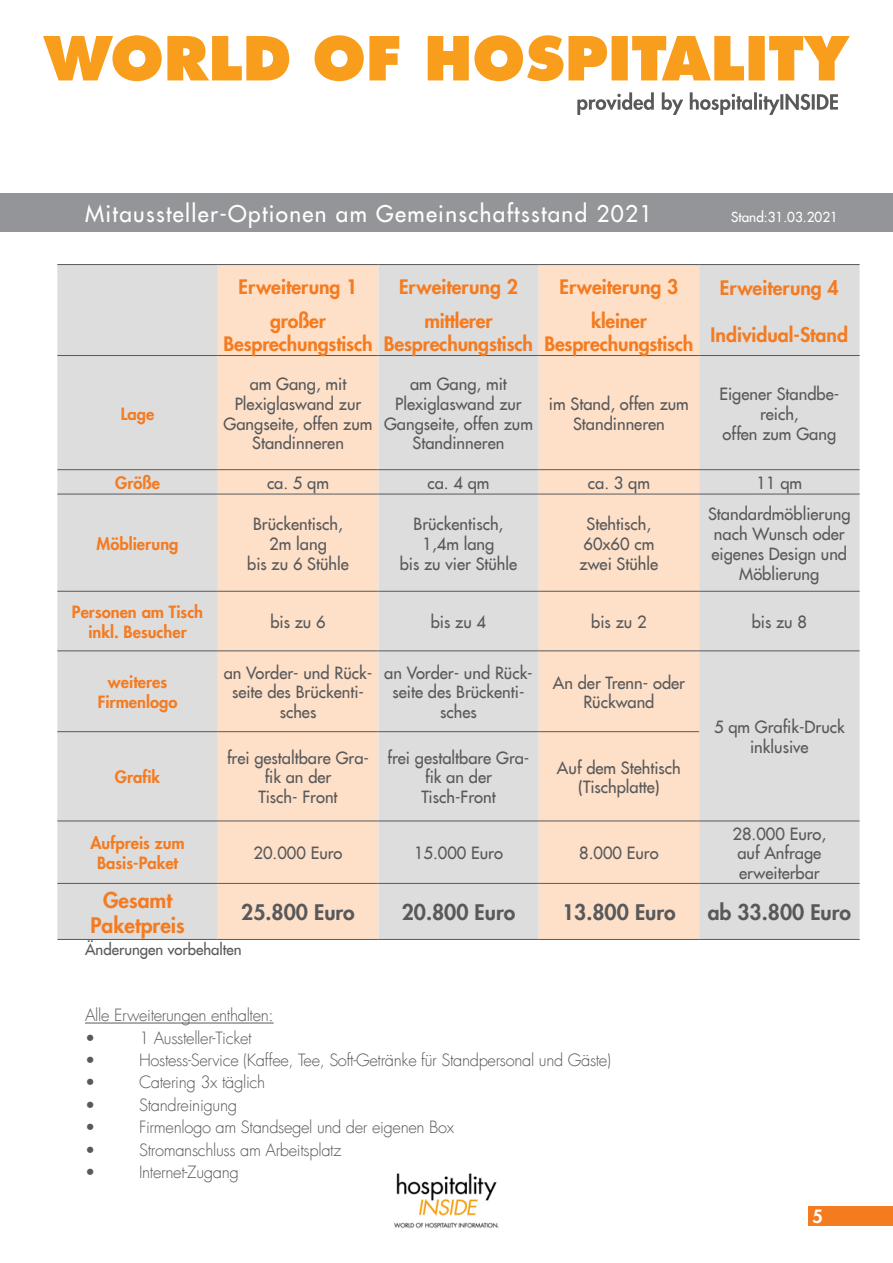
<style>
.page{position:relative;width:893px;height:1263px;background:#fff}
.page>*{position:absolute;margin:0;border:0;box-sizing:border-box;transform-origin:0 0}
.t1{font:22.5px "Futura LT";letter-spacing:.06em;color:#fff}
.t2{font:800 21px "Futura LT";color:#58595b}
.t3{font:800 21px/25.2px "Futura LT";color:#f47b20;text-align:center}
.t4{font:800 19.5px/23.4px "Futura LT";letter-spacing:-.01em;color:#f47b20;text-align:center}
.t5{font:800 18px "Futura LT";color:#fff}
.t6{font:16.5px/19.8px "Futura LT";color:#58595b;text-align:center}
.t7{font:300 16.5px/22.4px "Futura LT";letter-spacing:-.02em;color:#58595b}
.t8{font:800 16.5px/19.8px "Futura LT";color:#f47b20;text-align:center}
.t9{font:15px "Futura LT";color:#58595b}
.t10{font:13.5px "Futura LT";color:#fff}
</style>
<div class="page">
<img style="left:394px;top:1173px;width:105px;height:56px">
<div style="left:808px;top:1205px;width:85px;height:20px;background:#f47b20"></div>
<svg style="left:43px;top:35px;width:356px;height:46px"></svg>
<svg style="left:428px;top:35px;width:422px;height:46px"></svg>
<svg style="left:577px;top:92px;width:261px;height:23px"></svg>
<div style="left:0;top:193px;width:893px;height:38px;background:#939598"></div>
<div style="left:57px;top:265px;width:803px;height:674px;background:#deddde"></div>
<svg style="left:218px;top:265px;width:481px;height:674px;fill:#fee0c8"></svg>
<hr style="left:57px;top:264px;width:161px;height:1px;background:#58595b">
<hr style="left:218px;top:264px;width:160px;height:1px;background:#58595b">
<hr style="left:378px;top:264px;width:161px;height:1px;background:#58595b">
<hr style="left:539px;top:264px;width:160px;height:1px;background:#58595b">
<hr style="left:699px;top:264px;width:161px;height:1px;background:#58595b">
<hr style="left:57px;top:355px;width:161px;height:1px;background:#58595b">
<hr style="left:218px;top:355px;width:160px;height:1px;background:#58595b">
<hr style="left:378px;top:355px;width:161px;height:1px;background:#58595b">
<hr style="left:539px;top:355px;width:160px;height:1px;background:#58595b">
<hr style="left:699px;top:355px;width:161px;height:1px;background:#58595b">
<hr style="left:57px;top:469px;width:161px;height:1px;background:#58595b">
<hr style="left:218px;top:469px;width:160px;height:1px;background:#58595b">
<hr style="left:378px;top:469px;width:161px;height:1px;background:#58595b">
<hr style="left:539px;top:469px;width:160px;height:1px;background:#58595b">
<hr style="left:699px;top:469px;width:161px;height:1px;background:#58595b">
<hr style="left:57px;top:494px;width:161px;height:1px;background:#58595b">
<hr style="left:218px;top:494px;width:160px;height:1px;background:#58595b">
<hr style="left:378px;top:494px;width:161px;height:1px;background:#58595b">
<hr style="left:539px;top:494px;width:160px;height:1px;background:#58595b">
<hr style="left:699px;top:494px;width:161px;height:1px;background:#58595b">
<hr style="left:57px;top:591px;width:161px;height:1px;background:#58595b">
<hr style="left:218px;top:591px;width:160px;height:1px;background:#58595b">
<hr style="left:378px;top:591px;width:161px;height:1px;background:#58595b">
<hr style="left:539px;top:591px;width:160px;height:1px;background:#58595b">
<hr style="left:699px;top:591px;width:161px;height:1px;background:#58595b">
<hr style="left:57px;top:651px;width:161px;height:1px;background:#58595b">
<hr style="left:218px;top:651px;width:160px;height:1px;background:#58595b">
<hr style="left:378px;top:651px;width:161px;height:1px;background:#58595b">
<hr style="left:539px;top:651px;width:160px;height:1px;background:#58595b">
<hr style="left:699px;top:651px;width:161px;height:1px;background:#58595b">
<hr style="left:57px;top:731px;width:161px;height:1px;background:#58595b">
<hr style="left:218px;top:731px;width:160px;height:1px;background:#58595b">
<hr style="left:378px;top:731px;width:161px;height:1px;background:#58595b">
<hr style="left:539px;top:731px;width:160px;height:1px;background:#58595b">
<hr style="left:57px;top:821px;width:161px;height:1px;background:#58595b">
<hr style="left:218px;top:821px;width:160px;height:1px;background:#58595b">
<hr style="left:378px;top:821px;width:161px;height:1px;background:#58595b">
<hr style="left:539px;top:821px;width:160px;height:1px;background:#58595b">
<hr style="left:699px;top:821px;width:161px;height:1px;background:#58595b">
<hr style="left:57px;top:883px;width:161px;height:1px;background:#58595b">
<hr style="left:218px;top:883px;width:160px;height:1px;background:#58595b">
<hr style="left:378px;top:883px;width:161px;height:1px;background:#58595b">
<hr style="left:539px;top:883px;width:160px;height:1px;background:#58595b">
<hr style="left:699px;top:883px;width:161px;height:1px;background:#58595b">
<hr style="left:57px;top:939px;width:161px;height:1px;background:#58595b">
<hr style="left:218px;top:939px;width:160px;height:1px;background:#58595b">
<hr style="left:378px;top:939px;width:161px;height:1px;background:#58595b">
<hr style="left:539px;top:939px;width:160px;height:1px;background:#58595b">
<hr style="left:699px;top:939px;width:161px;height:1px;background:#58595b">
<hr style="left:85px;top:1022px;width:189px;height:1px;background:#58595b">
<h1 class="t1" style="left:85px;top:199px;width:569px">Mitaussteller-Optionen am Gemeinschaftsstand 2021</h1>
<p class="t10" style="left:731px;top:208px;width:108px">Stand:31.03.2021</p>
<p class="t8" style="left:121px;top:403px;width:35px">Lage</p>
<p class="t4" style="left:239px;top:275px;width:120px">Erweiterung 1</p>
<p class="t4" style="left:399px;top:275px;width:120px">Erweiterung 2</p>
<p class="t4" style="left:559px;top:275px;width:120px">Erweiterung 3</p>
<p class="t4" style="left:720px;top:276px;width:120px">Erweiterung 4</p>
<p class="t4" style="left:711px;top:322px;width:139px">Individual-Stand</p>
<p class="t4" style="left:224px;top:309px;width:151px">großer<br>Besprechungstisch</p>
<p class="t4" style="left:384px;top:309px;width:151px">mittlerer<br>Besprechungstisch</p>
<p class="t4" style="left:544px;top:309px;width:151px">kleiner<br>Besprechungstisch</p>
<p class="t6" style="left:224px;top:374px;width:150px">am Gang, mit<br>Plexiglaswand zur<br>Gangseite, offen zum<br>Standinneren</p>
<p class="t6" style="left:384px;top:374px;width:150px">am Gang, mit<br>Plexiglaswand zur<br>Gangseite, offen zum<br>Standinneren</p>
<p class="t6" style="left:549px;top:394px;width:141px">im Stand, offen zum<br>Standinneren</p>
<p class="t6" style="left:719px;top:384px;width:121px">Eigener Standbe&shy;reich,<br>offen zum Gang</p>
<p class="t8" style="left:115px;top:473px;width:46px">Größe</p>
<p class="t6" style="left:267px;top:473px;width:64px">ca. 5 qm</p>
<p class="t6" style="left:427px;top:473px;width:64px">ca. 4 qm</p>
<p class="t6" style="left:588px;top:473px;width:64px">ca. 3 qm</p>
<p class="t6" style="left:756px;top:473px;width:47px">11 qm</p>
<p class="t8" style="left:97px;top:533px;width:83px">Möblierung</p>
<p class="t6" style="left:247px;top:514px;width:103px">Brückentisch,<br>2m lang<br>bis zu 6 Stühle</p>
<p class="t6" style="left:400px;top:514px;width:119px">Brückentisch,<br>1,4m lang<br>bis zu vier Stühle</p>
<p class="t6" style="left:580px;top:514px;width:80px">Stehtisch,<br>60x60 cm zwei Stühle</p>
<p class="t6" style="left:708px;top:504px;width:144px">Standardmöblierung nach Wunsch oder eigenes Design und<br>Möblierung</p>
<p class="t8" style="left:72px;top:602px;width:133px">Personen am Tisch inkl. Besucher</p>
<p class="t6" style="left:270px;top:612px;width:57px">bis zu 6</p>
<p class="t6" style="left:431px;top:612px;width:57px">bis zu 4</p>
<p class="t6" style="left:591px;top:612px;width:57px">bis zu 2</p>
<p class="t6" style="left:752px;top:612px;width:57px">bis zu 8</p>
<p class="t8" style="left:98px;top:672px;width:81px">weiteres<br>Firmenlogo</p>
<p class="t6" style="left:224px;top:662px;width:150px">an Vorder- und Rück&shy;seite des Brückenti&shy;sches</p>
<p class="t6" style="left:384px;top:662px;width:150px">an Vorder- und Rück&shy;seite des Brückenti&shy;sches</p>
<p class="t6" style="left:553px;top:672px;width:134px">An der Trenn- oder<br>Rückwand</p>
<p class="t6" style="left:714px;top:717px;width:132px">5 qm Grafik-Druck inklusive</p>
<p class="t8" style="left:115px;top:767px;width:47px">Grafik</p>
<p class="t6" style="left:227px;top:747px;width:143px">frei gestaltbare Gra&shy;fik an der<br>Tisch- Front</p>
<p class="t6" style="left:387px;top:747px;width:143px">frei gestaltbare Gra&shy;fik an der<br>Tisch-Front</p>
<p class="t6" style="left:557px;top:757px;width:125px">Auf dem Stehtisch (Tischplatte)</p>
<p class="t8" style="left:90px;top:833px;width:96px">Aufpreis zum<br>Basis-Paket</p>
<p class="t6" style="left:254px;top:843px;width:90px">20.000 Euro</p>
<p class="t6" style="left:414px;top:843px;width:90px">15.000 Euro</p>
<p class="t6" style="left:579px;top:843px;width:81px">8.000 Euro</p>
<p class="t6" style="left:732px;top:823px;width:95px;text-align:left">28.000 Euro, auf Anfrage erweiterbar</p>
<p class="t3" style="left:90px;top:887px;width:96px">Gesamt<br>Paketpreis</p>
<p class="t2" style="left:241px;top:898px;width:115px">25.800 Euro</p>
<p class="t2" style="left:402px;top:898px;width:115px">20.800 Euro</p>
<p class="t2" style="left:562px;top:898px;width:115px">13.800 Euro</p>
<p class="t2" style="left:708px;top:898px;width:145px">ab 33.800 Euro</p>
<p class="t9" style="left:85px;top:940px;width:158px">Änderungen vorbehalten</p>
<p class="t7" style="left:85px;top:1005px;width:190px">Alle Erweiterungen enthalten: •</p>
<p class="t7" style="left:139px;top:1027px;width:114px">1 Aussteller-Ticket</p>
<p class="t7" style="left:85px;top:1049px;width:12px">•</p>
<p class="t7" style="left:139px;top:1049px;width:473px">Hostess-Service (Kaffee, Tee, Soft-Getränke für Standpersonal und Gäste)</p>
<p class="t7" style="left:85px;top:1072px;width:12px">•</p>
<p class="t7" style="left:139px;top:1072px;width:128px">Catering 3x täglich</p>
<p class="t7" style="left:85px;top:1094px;width:12px">•</p>
<p class="t7" style="left:139px;top:1094px;width:100px">Standreinigung</p>
<p class="t7" style="left:85px;top:1116px;width:12px">•</p>
<p class="t7" style="left:139px;top:1116px;width:317px">Firmenlogo am Standsegel und der eigenen Box</p>
<p class="t7" style="left:85px;top:1139px;width:12px">•</p>
<p class="t7" style="left:139px;top:1139px;width:204px">Stromanschluss am Arbeitsplatz</p>
<p class="t7" style="left:85px;top:1161px;width:12px">•</p>
<p class="t7" style="left:139px;top:1161px;width:101px">Internet-Zugang</p>
<p class="t5" style="left:812px;top:1205px;width:12px">5</p>
</div>
